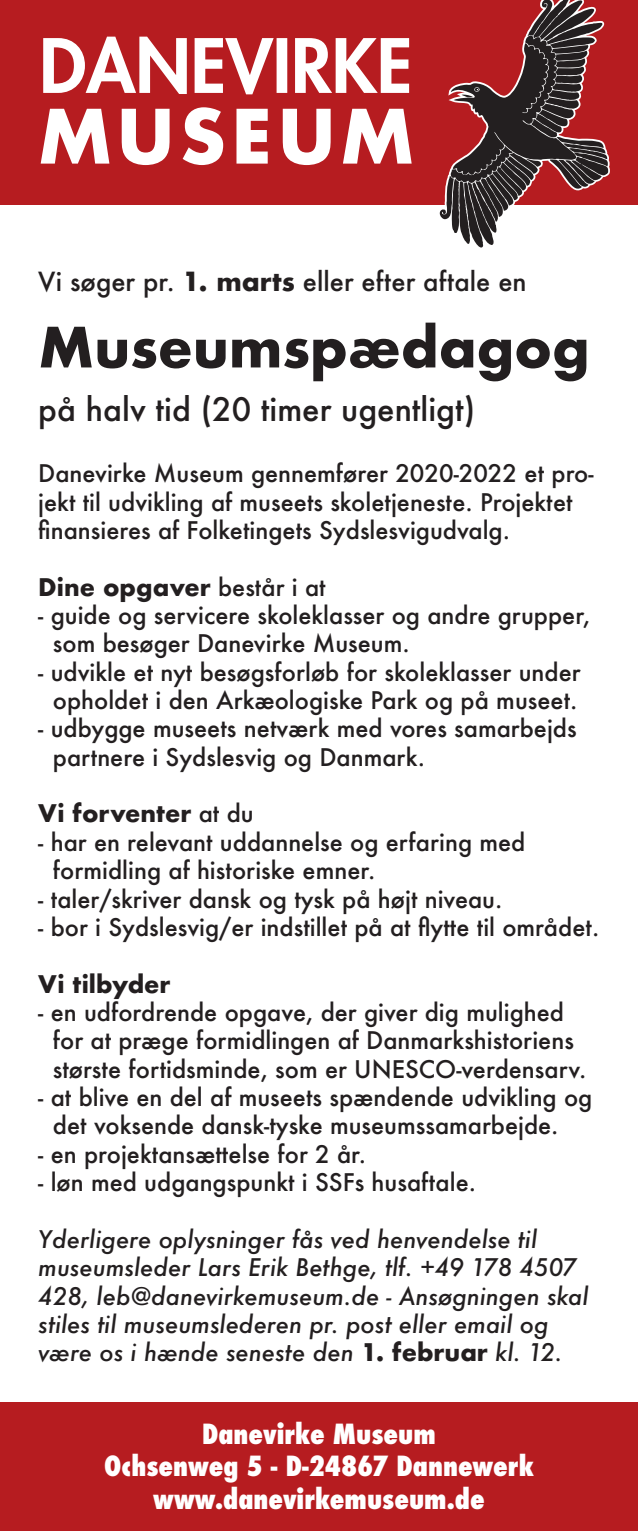
<style>
.page{position:relative;width:638px;height:1531px;background:#fff}
.page>*{position:absolute;margin:0;border:0;box-sizing:border-box;transform-origin:0 0}
.t1{font:700 54px "Futura";color:#231f20}
.t2{font:500 31.5px "Futura";color:#231f20}
.t3{font:800 condensed 27px/32.4px "Futura";color:#fff;text-align:center}
.t4{font:500 25.65px "Futura";color:#231f20}
.t5{font:500 23.62px/28.3px "Futura";color:#231f20}
.t6{font:italic 500 23.62px/28.3px "Futura";color:#231f20}
.t7{font:700 23.62px "Futura";color:#231f20}
.s1{font-weight:700}
.s2{font-weight:500}
.s3{font-weight:700;font-style:normal}
</style>
<div class="page">
<div style="left:0;top:0;width:638px;height:205px;background:#b61c20"></div>
<div style="left:0;top:1402px;width:638px;height:129px;background:#b61c20"></div>
<svg style="left:41px;top:107px;width:371px;height:58px"></svg>
<svg style="left:43px;top:37px;width:366px;height:57px"></svg>
<svg style="left:439px;top:0;width:169px;height:248px"></svg>
<p class="t4" style="left:38px;top:264px;width:490px">Vi søger pr. <span class="s1">1. marts</span> eller efter aftale en</p>
<h1 class="t1" style="left:38px;top:308px;width:553px">Museumspædagog</h1>
<h2 class="t2" style="left:38px;top:388px;width:438px">på halv tid (20 timer ugentligt)</h2>
<p class="t5" style="left:38px;top:459px;width:557px">Danevirke Museum gennemfører 2020-2022 et pro&shy;jekt til udvikling af museets skoletjeneste. Projektet finansieres af Folketingets Sydslesvigudvalg.</p>
<p class="t7" style="left:38px;top:570px;width:289px">Dine opgaver <span class="s2">består i at</span></p>
<p class="t5" style="left:53px;top:601px;width:539px;text-indent:-15px">- guide og servicere skoleklasser og andre grupper, som besøger Danevirke Museum.</p>
<p class="t5" style="left:38px;top:657px;width:544px;text-align:center">- udvikle et nyt besøgsforløb for skoleklasser under opholdet i den Arkæologiske Park og på museet.</p>
<p class="t5" style="left:53px;top:714px;width:525px;text-indent:-15px">- udbygge museets netværk med vores samarbejds partnere i Sydslesvig og Danmark.</p>
<p class="t7" style="left:38px;top:796px;width:217px">Vi forventer <span class="s2">at du</span></p>
<p class="t5" style="left:53px;top:827px;width:474px;text-indent:-15px">- har en relevant uddannelse og erfaring med formidling af historiske emner.</p>
<p class="t5" style="left:38px;top:884px;width:466px">- taler/skriver dansk og tysk på højt niveau.</p>
<p class="t5" style="left:38px;top:912px;width:562px">- bor i Sydslesvig/er indstillet på at flytte til området.</p>
<p class="t7" style="left:38px;top:966px;width:134px">Vi tilbyder</p>
<p class="t5" style="left:53px;top:998px;width:535px;text-indent:-15px">- en udfordrende opgave, der giver dig mulighed for at præge formidlingen af Danmarkshistoriens største fortidsminde, som er UNESCO-verdensarv.</p>
<p class="t5" style="left:53px;top:1083px;width:541px;text-indent:-15px">- at blive en del af museets spændende udvikling og det voksende dansk-tyske museumssamarbejde.</p>
<p class="t5" style="left:38px;top:1139px;width:329px">- en projektansættelse for 2 år.</p>
<p class="t5" style="left:38px;top:1168px;width:439px">- løn med udgangspunkt i SSFs husaftale.</p>
<p class="t6" style="left:38px;top:1224px;width:552px">Yderligere oplysninger fås ved henvendelse til museumsleder Lars Erik Bethge, tlf. +49 178 4507<br>428, leb@danevirkemuseum.de - Ansøgningen skal stiles til museumslederen pr. post eller email og være os i hænde seneste den <span class="s3">1. februar</span> kl. 12.</p>
<p class="t3" style="left:104px;top:1418px;width:431px">Danevirke Museum<br>Ochsenweg 5 - D-24867 Dannewerk www.danevirkemuseum.de</p>
</div>
